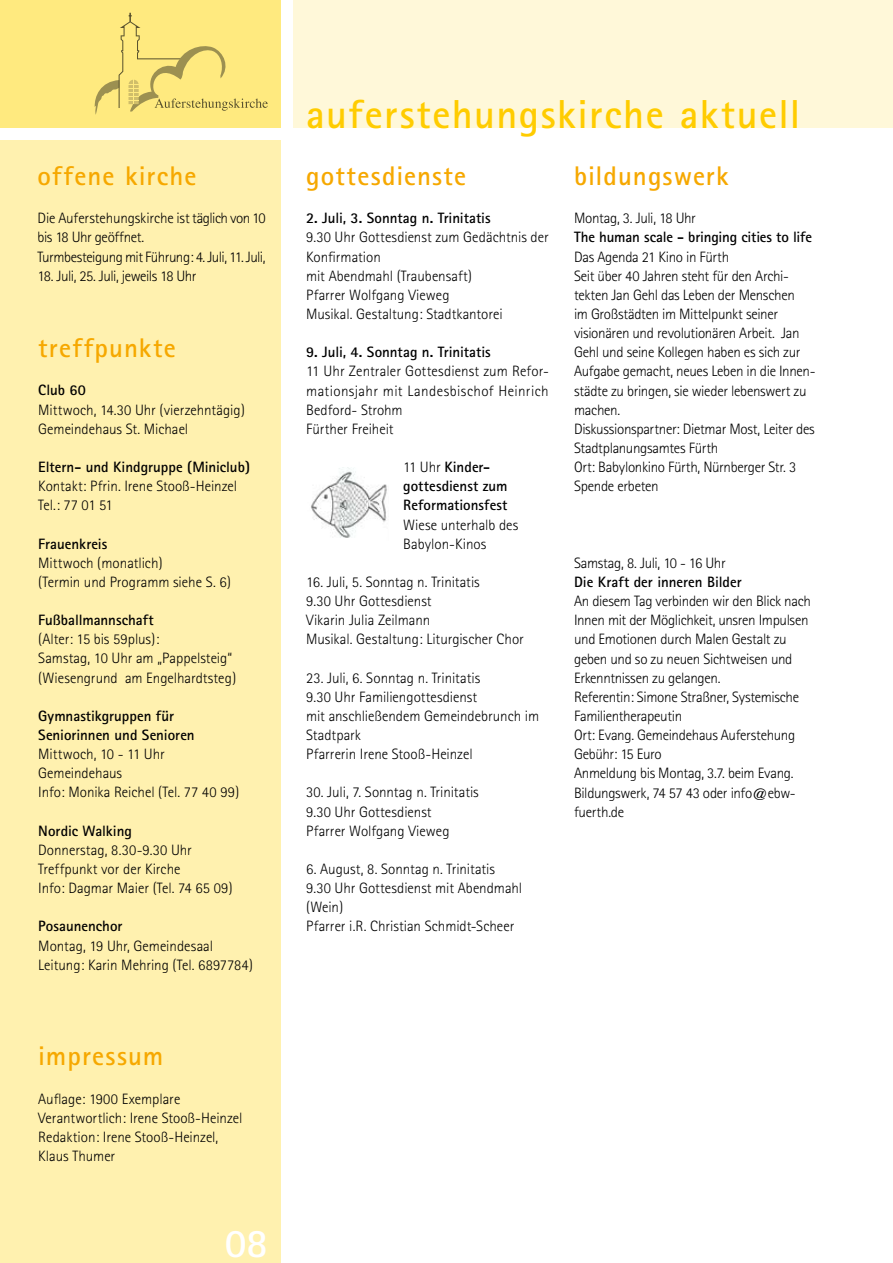
<style>
.page{position:relative;width:893px;height:1263px;background:#fff}
.page>*{position:absolute;margin:0;border:0;box-sizing:border-box;transform-origin:0 0}
.t1{font:700 40.5px "Rotis Sans Serif";letter-spacing:.035em;color:#fc0}
.t2{font:700 40.5px "Rotis Sans Serif";color:#fff}
.t3{font:700 27px "Rotis Sans Serif";letter-spacing:.04em;color:#f6a800}
.t4{font:300 15px/19.2px "Rotis Sans Serif";letter-spacing:-.01em;color:#000}
.t5{font:700 15px/19.2px "Rotis Sans Serif";letter-spacing:-.005em;color:#000}
.t6{font:300 15px/19.2px "Rotis Sans Serif";letter-spacing:.01em;color:#000}
.t7{font:300 15px/19.2px "Rotis Sans Serif";letter-spacing:-.03em;color:#000}
.t8{font:300 15px "Rotis Sans Serif";letter-spacing:-.035em;color:#000}
.s1{font-weight:300}
</style>
<div class="page">
<div style="left:293px;top:0;width:600px;height:128px;background:#fff8d9"></div>
<div style="left:0;top:0;width:281px;height:128px;background:#ffea7f"></div>
<div style="left:0;top:140px;width:281px;height:1123px;background:#fff1af"></div>
<svg style="left:94px;top:13px;width:174px;height:102px"></svg>
<img style="left:311px;top:468px;width:76px;height:70px">
<h2 class="t3" style="left:38px;top:159px;width:160px">offene kirche</h2>
<p class="t7" style="left:38px;top:209px;width:230px">Die Auferstehungskirche ist täglich von 10 bis 18 Uhr geöffnet.<br>Turmbesteigung mit Führung: 4. Juli, 11. Juli,</p>
<p class="t8" style="left:38px;top:267px;width:161px">18. Juli, 25. Juli, jeweils 18 Uhr</p>
<h2 class="t3" style="left:38px;top:331px;width:139px">treffpunkte</h2>
<p class="t5" style="left:38px;top:380px;width:49px">Club 60</p>
<p class="t4" style="left:38px;top:400px;width:208px">Mittwoch, 14.30 Uhr (vierzehntägig)<br>Gemeindehaus St. Michael</p>
<p class="t5" style="left:38px;top:457px;width:213px">Eltern- und Kindgruppe (Miniclub)</p>
<p class="t4" style="left:38px;top:476px;width:200px">Kontakt: Pfrin. Irene Stooß-Heinzel<br>Tel.: 77 01 51</p>
<p class="t5" style="left:38px;top:534px;width:71px">Frauenkreis</p>
<p class="t4" style="left:38px;top:553px;width:194px">Mittwoch (monatlich)<br>(Termin und Programm siehe S. 6)</p>
<p class="t5" style="left:38px;top:610px;width:117px">Fußballmannschaft</p>
<p class="t4" style="left:38px;top:630px;width:200px">(Alter: 15 bis 59plus):<br>Samstag, 10 Uhr am „Pappelsteig“ (Wiesengrund am Engelhardtsteg)</p>
<p class="t5" style="left:38px;top:706px;width:158px">Gymnastikgruppen für<br>Seniorinnen und Senioren</p>
<p class="t4" style="left:38px;top:744px;width:203px">Mittwoch, 10 - 11 Uhr<br>Gemeindehaus<br>Info: Monika Reichel (Tel. 77 40 99)</p>
<p class="t5" style="left:38px;top:821px;width:95px">Nordic Walking</p>
<p class="t4" style="left:38px;top:840px;width:196px">Donnerstag, 8.30-9.30 Uhr<br>Treffpunkt vor der Kirche<br>Info: Dagmar Maier (Tel. 74 65 09)</p>
<p class="t5" style="left:38px;top:916px;width:86px">Posaunenchor</p>
<p class="t4" style="left:38px;top:936px;width:216px">Montag, 19 Uhr, Gemeindesaal<br>Leitung: Karin Mehring (Tel. 6897784)</p>
<h2 class="t3" style="left:38px;top:1039px;width:127px">impressum</h2>
<p class="t4" style="left:38px;top:1089px;width:206px">Auflage: 1900 Exemplare<br>Verantwortlich: Irene Stooß-Heinzel<br>Redaktion: Irene Stooß-Heinzel,<br>Klaus Thumer</p>
<h1 class="t2" style="left:225px;top:1217px;width:45px">08</h1>
<h1 class="t1" style="left:306px;top:88px;width:496px">auferstehungskirche aktuell</h1>
<h2 class="t3" style="left:306px;top:159px;width:162px">gottesdienste</h2>
<p class="t5" style="left:306px;top:208px;width:186px">2. Juli, 3. Sonntag n. Trinitatis</p>
<p class="t4" style="left:306px;top:228px;width:244px">9.30 Uhr Gottesdienst zum Gedächtnis der<br>Konfirmation<br>mit Abendmahl (Traubensaft)<br>Pfarrer Wolfgang Vieweg<br>Musikal. Gestaltung: Stadtkantorei</p>
<p class="t5" style="left:306px;top:342px;width:186px">9. Juli, 4. Sonntag n. Trinitatis</p>
<p class="t6" style="left:306px;top:362px;width:244px">11 Uhr Zentraler Gottesdienst zum Refor&shy;mationsjahr mit Landesbischof Heinrich<br>Bedford- Strohm<br>Fürther Freiheit</p>
<p class="t5" style="left:403px;top:457px;width:106px"><span class="s1">11 Uhr</span> Kinder&shy;gottesdienst zum<br>Reformationsfest</p>
<p class="t4" style="left:403px;top:515px;width:117px">Wiese unterhalb des<br>Babylon-Kinos</p>
<p class="t4" style="left:306px;top:572px;width:219px">16. Juli, 5. Sonntag n. Trinitatis<br>9.30 Uhr Gottesdienst<br>Vikarin Julia Zeilmann<br>Musikal. Gestaltung: Liturgischer Chor</p>
<p class="t4" style="left:306px;top:668px;width:235px">23. Juli, 6. Sonntag n. Trinitatis<br>9.30 Uhr Familiengottesdienst<br>mit anschließendem Gemeindebrunch im<br>Stadtpark<br>Pfarrerin Irene Stooß-Heinzel</p>
<p class="t4" style="left:306px;top:783px;width:174px">30. Juli, 7. Sonntag n. Trinitatis<br>9.30 Uhr Gottesdienst<br>Pfarrer Wolfgang Vieweg</p>
<p class="t4" style="left:306px;top:859px;width:218px">6. August, 8. Sonntag n. Trinitatis<br>9.30 Uhr Gottesdienst mit Abendmahl (Wein)<br>Pfarrer i.R. Christian Schmidt-Scheer</p>
<h2 class="t3" style="left:574px;top:159px;width:156px">bildungswerk</h2>
<p class="t4" style="left:574px;top:209px;width:123px">Montag, 3. Juli, 18 Uhr</p>
<p class="t5" style="left:574px;top:227px;width:240px">The human scale - bringing cities to life</p>
<p class="t4" style="left:574px;top:247px;width:243px">Das Agenda 21 Kino in Fürth<br>Seit über 40 Jahren steht für den Archi&shy;tekten Jan Gehl das Leben der Menschen<br>im Großstädten im Mittelpunkt seiner visionären und revolutionären Arbeit. Jan Gehl und seine Kollegen haben es sich zur Aufgabe gemacht, neues Leben in die Innen&shy;städte zu bringen, sie wieder lebenswert zu machen.<br>Diskussionspartner: Dietmar Most, Leiter des Stadtplanungsamtes Fürth<br>Ort: Babylonkino Fürth, Nürnberger Str. 3<br>Spende erbeten</p>
<p class="t4" style="left:574px;top:553px;width:153px">Samstag, 8. Juli, 10 - 16 Uhr</p>
<p class="t5" style="left:574px;top:572px;width:169px">Die Kraft der inneren Bilder</p>
<p class="t4" style="left:574px;top:591px;width:238px">An diesem Tag verbinden wir den Blick nach<br>Innen mit der Möglichkeit, unsren Impulsen und Emotionen durch Malen Gestalt zu geben und so zu neuen Sichtweisen und<br>Erkenntnissen zu gelangen.<br>Referentin: Simone Straßner, Systemische<br>Familientherapeutin<br>Ort: Evang. Gemeindehaus Auferstehung<br>Gebühr: 15 Euro<br>Anmeldung bis Montag, 3.7. beim Evang.<br>Bildungswerk, 74 57 43 oder info@ebw&shy;fuerth.de</p>
</div>
